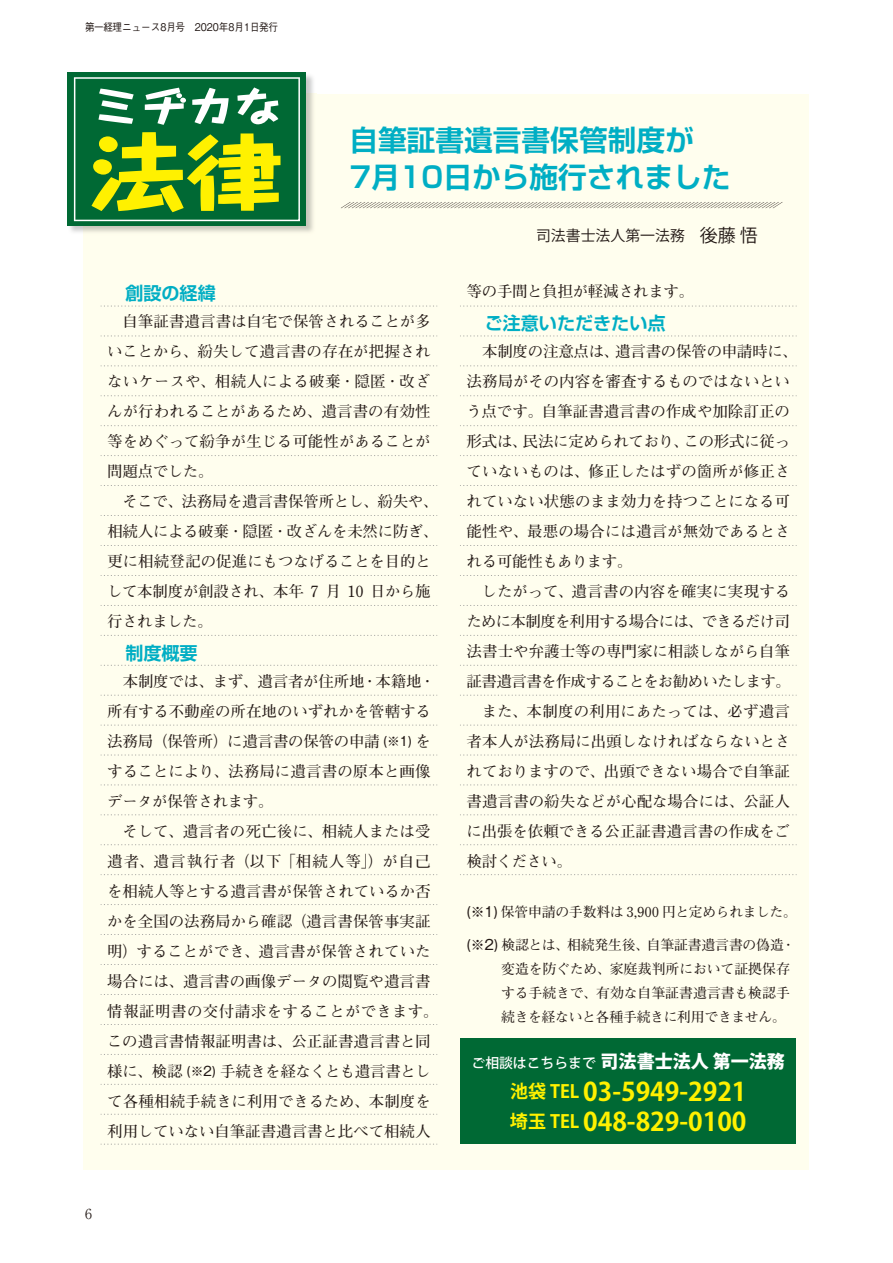
<style>
.page{position:relative;width:893px;height:1263px;background:#fff}
.page>*{position:absolute;margin:0;border:0;box-sizing:border-box;transform-origin:0 0}
.t1{font:700 28.65px/37.5px "Shin Go Pro De";color:#00aec4}
.t2{font:700 25.5px/30.2px "Koz Go Pro";color:#fff100}
.t3{font:700 18px "Shin Go Pro De";color:#00aec4}
.t4{font:800 18px "Koz Go Pro";color:#fff}
.t5{font:700 15.45px/30px "Futo Min A101 Pro";color:#221815}
.t6{font:700 15.45px "Futo Min A101 Pro";letter-spacing:-.05em;color:#221815}
.t7{font:700 15.45px "Futo Min A101 Pro";letter-spacing:-.045em;color:#221815}
.t8{font:14.85px "Koz Go Pro";color:#221815}
.t9{font:700 13.8px/24px "Futo Min A101 Pro";letter-spacing:-.01em;color:#221815}
.t10{font:300 13.8px "Ryumin Pro";color:#221815}
.t11{font:500 10.65px "Gothic BBB Pro";color:#221815;scale:.9 1}
.s1{font-size:18px}
.s2{font-family:"Gothic MB101 Pro";font-weight:400;font-size:12.75px}
.s3{font-family:"Gothic MB101 Pro";font-weight:400}
.s4{font-weight:500;font-size:13.8px}
</style>
<div class="page">
<div style="left:84px;top:94px;width:725px;height:1075px;background:#fffeee"></div>
<svg style="left:101px;top:425px;width:336px;height:1px"></svg>
<svg style="left:101px;top:455px;width:336px;height:1px"></svg>
<svg style="left:101px;top:485px;width:336px;height:1px"></svg>
<svg style="left:101px;top:515px;width:336px;height:1px"></svg>
<svg style="left:101px;top:545px;width:336px;height:1px"></svg>
<svg style="left:101px;top:575px;width:336px;height:1px"></svg>
<svg style="left:101px;top:605px;width:336px;height:1px"></svg>
<svg style="left:101px;top:635px;width:336px;height:1px"></svg>
<svg style="left:101px;top:665px;width:336px;height:1px"></svg>
<svg style="left:101px;top:695px;width:336px;height:1px"></svg>
<svg style="left:101px;top:725px;width:336px;height:1px"></svg>
<svg style="left:101px;top:755px;width:336px;height:1px"></svg>
<svg style="left:101px;top:784px;width:336px;height:1px"></svg>
<svg style="left:101px;top:814px;width:336px;height:1px"></svg>
<svg style="left:101px;top:844px;width:336px;height:1px"></svg>
<svg style="left:101px;top:874px;width:336px;height:1px"></svg>
<svg style="left:101px;top:904px;width:336px;height:1px"></svg>
<svg style="left:101px;top:934px;width:336px;height:1px"></svg>
<svg style="left:101px;top:964px;width:336px;height:1px"></svg>
<svg style="left:101px;top:994px;width:336px;height:1px"></svg>
<svg style="left:101px;top:1024px;width:336px;height:1px"></svg>
<svg style="left:101px;top:1054px;width:336px;height:1px"></svg>
<svg style="left:101px;top:1084px;width:336px;height:1px"></svg>
<svg style="left:101px;top:1114px;width:336px;height:1px"></svg>
<svg style="left:101px;top:1144px;width:336px;height:1px"></svg>
<svg style="left:101px;top:395px;width:336px;height:1px"></svg>
<svg style="left:101px;top:365px;width:336px;height:1px"></svg>
<svg style="left:101px;top:336px;width:336px;height:1px"></svg>
<svg style="left:101px;top:306px;width:336px;height:1px"></svg>
<svg style="left:460px;top:425px;width:337px;height:1px"></svg>
<svg style="left:460px;top:455px;width:337px;height:1px"></svg>
<svg style="left:460px;top:485px;width:337px;height:1px"></svg>
<svg style="left:460px;top:515px;width:337px;height:1px"></svg>
<svg style="left:460px;top:545px;width:337px;height:1px"></svg>
<svg style="left:460px;top:575px;width:337px;height:1px"></svg>
<svg style="left:460px;top:605px;width:337px;height:1px"></svg>
<svg style="left:460px;top:635px;width:337px;height:1px"></svg>
<svg style="left:460px;top:665px;width:337px;height:1px"></svg>
<svg style="left:460px;top:695px;width:337px;height:1px"></svg>
<svg style="left:460px;top:725px;width:337px;height:1px"></svg>
<svg style="left:460px;top:755px;width:337px;height:1px"></svg>
<svg style="left:460px;top:784px;width:337px;height:1px"></svg>
<svg style="left:460px;top:814px;width:337px;height:1px"></svg>
<svg style="left:460px;top:844px;width:337px;height:1px"></svg>
<svg style="left:460px;top:874px;width:337px;height:1px"></svg>
<svg style="left:460px;top:395px;width:337px;height:1px"></svg>
<svg style="left:460px;top:365px;width:337px;height:1px"></svg>
<svg style="left:460px;top:336px;width:337px;height:1px"></svg>
<svg style="left:460px;top:306px;width:337px;height:1px"></svg>
<img style="left:84px;top:94px;width:233px;height:143px">
<div style="left:68px;top:73px;width:238px;height:153px;background:#006934"></div>
<svg style="left:74px;top:77px;width:226px;height:144px"></svg>
<svg style="left:341px;top:202px;width:441px;height:6px"></svg>
<div style="left:460px;top:1038px;width:336px;height:106px;background:#006934"></div>
<p class="t11" style="left:85px;top:18px;width:216px">第一経理ニュース8月号　2020年8月1日発行</p>
<h1 class="t1" style="left:349px;top:118px;width:383px">自筆証書遺言書保管制度が<br>7月10日から施行されました</h1>
<p class="t8" style="left:536px;top:226px;width:223px">司法書士法人第一法務　<span class="s1">後藤 悟</span></p>
<p class="t3" style="left:107px;top:278px;width:110px">　創設の経緯</p>
<p class="t5" style="left:107px;top:305px;width:325px;text-align:justify;text-indent:15px">自筆証書遺言書は自宅で保管されることが多いことから、紛失して遺言書の存在が把握されないケースや、相続人による破棄・隠匿・改ざんが行われることがあるため、遺言書の有効性等をめぐって紛争が生じる可能性があることが問題点でした。</p>
<p class="t5" style="left:107px;top:484px;width:333px;text-indent:16px">そこで、法務局を遺言書保管所とし、紛失や、相続人による破棄・隠匿・改ざんを未然に防ぎ、更に相続登記の促進にもつなげることを目的として本制度が創設され、本年 7 月 10 日から施行されました。</p>
<p class="t3" style="left:107px;top:638px;width:92px">　制度概要</p>
<p class="t5" style="left:107px;top:665px;width:330px;text-indent:16px">本制度では、まず、遺言者が住所地・本籍地・所有する不動産の所在地のいずれかを管轄する法務局（保管所）に遺言書の保管の申請 <span class="s2">(※1)</span> をすることにより、法務局に遺言書の原本と画像データが保管されます。</p>
<p class="t5" style="left:107px;top:815px;width:333px;text-align:center">そして、遺言者の死亡後に、相続人または受<br>遺者、遺言執行者（以下「相続人等」）が自己を相続人等とする遺言書が保管されているか否かを全国の法務局から確認（遺言書保管事実証明）することができ、遺言書が保管されていた場合には、遺言書の画像データの閲覧や遺言書情報証明書の交付請求をすることができます。この遺言書情報証明書は、公正証書遺言書と同様に、検認 <span class="s2">(※2)</span> 手続きを経なくとも遺言書として各種相続手続きに利用できるため、本制度を利用していない自筆証書遺言書と比べて相続人</p>
<p class="t10" style="left:85px;top:1203px;width:8px">6</p>
<p class="t5" style="left:467px;top:275px;width:229px">等の手間と負担が軽減されます。</p>
<p class="t3" style="left:467px;top:308px;width:200px">　ご注意いただきたい点</p>
<p class="t5" style="left:466px;top:335px;width:333px;text-indent:16px">本制度の注意点は、遺言書の保管の申請時に、法務局がその内容を審査するものではないという点です。自筆証書遺言書の作成や加除訂正の形式は、民法に定められており、この形式に従っていないものは、修正したはずの箇所が修正されていない状態のまま効力を持つことになる可能性や、最悪の場合には遺言が無効であるとされる可能性もあります。</p>
<p class="t5" style="left:482px;top:574px;width:310px">したがって、遺言書の内容を確実に実現する</p>
<p class="t6" style="left:466px;top:609px;width:325px">ために本制度を利用する場合には、できるだけ司</p>
<p class="t5" style="left:467px;top:634px;width:325px">法書士や弁護士等の専門家に相談しながら自筆</p>
<p class="t7" style="left:467px;top:669px;width:326px">証書遺言書を作成することをお勧めいたします。</p>
<p class="t5" style="left:482px;top:694px;width:310px">また、本制度の利用にあたっては、必ず遺言</p>
<p class="t5" style="left:467px;top:724px;width:325px">者本人が法務局に出頭しなければならないとさ</p>
<p class="t5" style="left:467px;top:754px;width:325px">れておりますので、出頭できない場合で自筆証</p>
<p class="t5" style="left:467px;top:784px;width:325px">書遺言書の紛失などが心配な場合には、公証人</p>
<p class="t5" style="left:466px;top:814px;width:325px">に出張を依頼できる公正証書遺言書の作成をご</p>
<p class="t5" style="left:467px;top:844px;width:107px">検討ください。</p>
<p class="t9" style="left:467px;top:898px;width:332px"><span class="s3">(※1)</span> 保管申請の手数料は 3,900 円と定められました。</p>
<p class="t9" style="left:501px;top:931px;width:296px;text-indent:-35px"><span class="s3">(※2)</span> 検認とは、相続発生後、自筆証書遺言書の偽造・変造を防ぐため、家庭裁判所において証拠保存する手続きで、有効な自筆証書遺言書も検認手続きを経ないと各種手続きに利用できません。</p>
<p class="t4" style="left:471px;top:1050px;width:315px"><span class="s4">ご相談はこちらまで</span>司法書士法人 第一法務</p>
<h2 class="t2" style="left:510px;top:1078px;width:238px"><span class="s1">池袋 TEL</span> 03-5949-2921<span class="s1">埼玉 TEL</span> 048-829-0100</h2>
</div>
